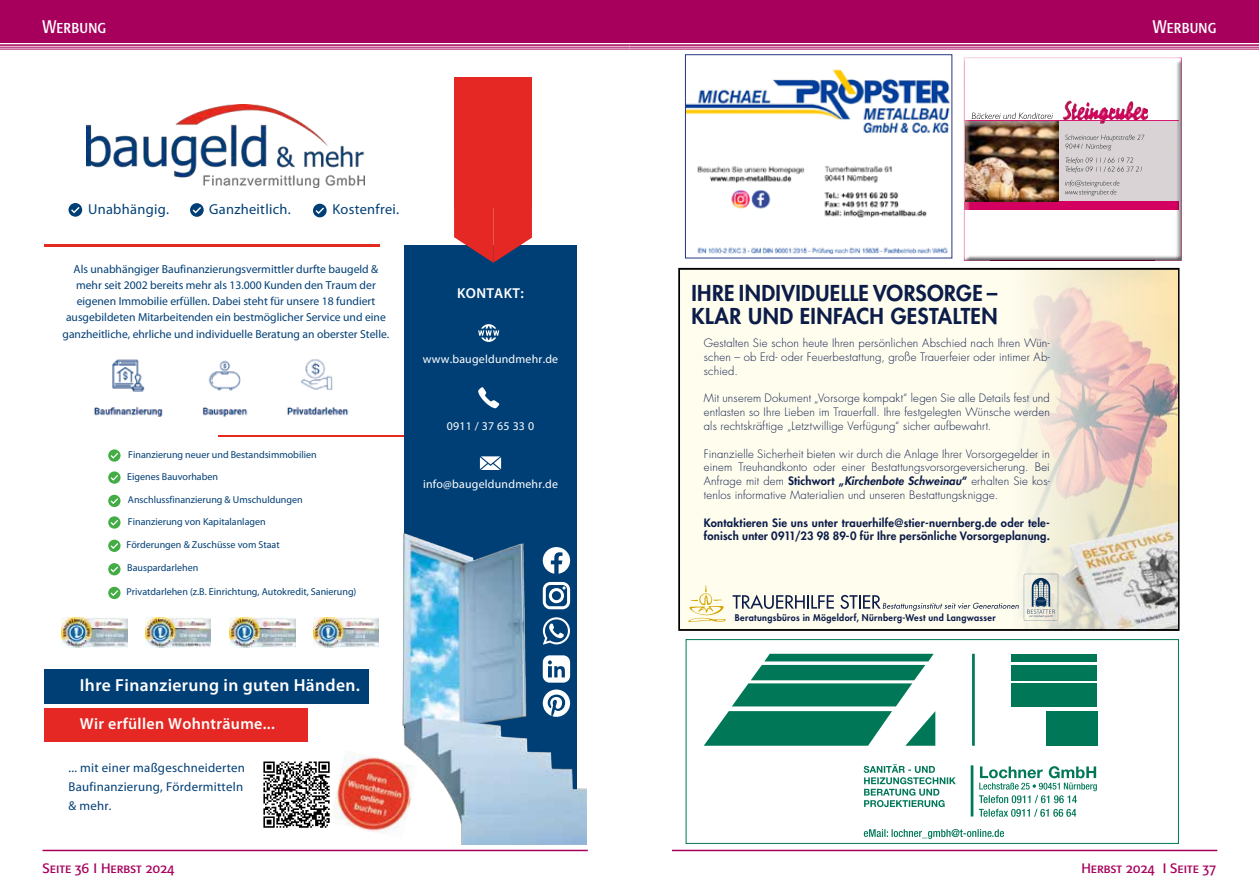
<style>
.page{position:relative;width:1259px;height:893px;background:#fff}
.page>*{position:absolute;margin:0;border:0;box-sizing:border-box;transform-origin:0 0}
.t1{font:800 21.3px/23px "Futura Std";letter-spacing:.02em;color:#0c1c49}
.t2{font:18px "Formata Condensed SC";letter-spacing:.01em;color:#fff}
.t3{font:600 17.55px "Myriad Pro";letter-spacing:.02em;color:#fff}
.t4{font:600 15.9px "Myriad Pro";letter-spacing:.02em;color:#fdfdfd}
.t5{font:14.4px "Myriad Pro";letter-spacing:.02em;color:#003f76}
.t6{font:600 14.4px "Myriad Pro";letter-spacing:.02em;color:#fff}
.t7{font:13.5px "Formata Regular SC";color:#a7005c}
.t8{font:12.75px/18.9px "Myriad Pro";letter-spacing:.02em;color:#003f76}
.t9{font:11.85px "Myriad Pro";letter-spacing:.02em;color:#fff}
.t10{font:11.55px/16.2px "Myriad Pro";color:#003f76;text-align:center}
.t11{font:300 11.25px/13.8px "Futura Std";letter-spacing:.015em;color:#0c1c49;text-align:justify}
.t12{font:800 11.25px/13.8px "Futura Std";letter-spacing:.02em;color:#0c1c49}
.t13{font:10.05px/21.8px "Myriad Pro";color:#003f76}
.t14{font:800 9px "Futura Std";letter-spacing:.035em;color:#0c1c49}
.s1{font-weight:800}
.s2{font-weight:800;font-style:italic}
</style>
<div class="page">
<div style="left:0;top:0;width:629px;height:43px;background:#a7005c"></div>
<div style="left:629px;top:0;width:630px;height:43px;background:#a7005c"></div>
<hr style="left:0;top:44px;width:629px;height:2px;background:#a7005c">
<hr style="left:629px;top:44px;width:630px;height:2px;background:#a7005c">
<hr style="left:0;top:47px;width:629px;height:1px;background:#a7005c">
<hr style="left:629px;top:47px;width:630px;height:1px;background:#a7005c">
<hr style="left:0;top:49px;width:629px;height:1px;background:#a7005c">
<hr style="left:629px;top:49px;width:630px;height:1px;background:#a7005c">
<hr style="left:43px;top:850px;width:545px;height:1px;background:#a7005c">
<hr style="left:672px;top:850px;width:545px;height:1px;background:#a7005c">
<div style="left:404px;top:245px;width:173px;height:599px;background:#003f76"></div>
<div style="left:454px;top:77px;width:78px;height:131px;background:#e52823"></div>
<svg style="left:454px;top:208px;width:78px;height:55px"></svg>
<hr style="left:218px;top:435px;width:186px;height:2px;background:#e52b1f">
<img style="left:333px;top:752px;width:32px;height:78px">
<img style="left:365px;top:533px;width:221px;height:311px">
<svg style="left:543px;top:547px;width:27px;height:27px"></svg>
<svg style="left:543px;top:582px;width:27px;height:27px"></svg>
<svg style="left:543px;top:655px;width:27px;height:28px"></svg>
<svg style="left:543px;top:689px;width:27px;height:28px"></svg>
<svg style="left:543px;top:617px;width:27px;height:28px"></svg>
<img style="left:87px;top:104px;width:278px;height:83px">
<div style="left:44px;top:669px;width:324px;height:34px;background:#003f76"></div>
<svg style="left:263px;top:761px;width:67px;height:67px"></svg>
<svg style="left:69px;top:203px;width:13px;height:14px"></svg>
<svg style="left:190px;top:203px;width:14px;height:14px"></svg>
<svg style="left:313px;top:204px;width:14px;height:13px"></svg>
<div style="left:44px;top:708px;width:264px;height:34px;background:#e52823"></div>
<img style="left:94px;top:359px;width:69px;height:58px">
<img style="left:202px;top:360px;width:46px;height:57px">
<img style="left:286px;top:359px;width:63px;height:57px">
<hr style="left:44px;top:244px;width:335px;height:2px;background:#e52b1f">
<svg style="left:108px;top:449px;width:12px;height:13px"></svg>
<svg style="left:108px;top:471px;width:12px;height:13px"></svg>
<svg style="left:108px;top:495px;width:12px;height:12px"></svg>
<svg style="left:108px;top:516px;width:12px;height:13px"></svg>
<svg style="left:108px;top:540px;width:12px;height:12px"></svg>
<svg style="left:108px;top:563px;width:12px;height:12px"></svg>
<svg style="left:108px;top:587px;width:12px;height:12px"></svg>
<img style="left:61px;top:617px;width:66px;height:30px">
<img style="left:145px;top:617px;width:66px;height:30px">
<img style="left:230px;top:617px;width:65px;height:30px">
<img style="left:313px;top:617px;width:66px;height:30px">
<svg style="left:478px;top:387px;width:21px;height:21px"></svg>
<svg style="left:480px;top:456px;width:21px;height:14px"></svg>
<svg style="left:478px;top:324px;width:21px;height:18px"></svg>
<svg style="left:1077px;top:57px;width:105px;height:204px"></svg>
<img style="left:1015px;top:101px;width:62px;height:19px">
<img style="left:991px;top:211px;width:163px;height:49px">
<img style="left:964px;top:210px;width:215px;height:1px">
<img style="left:1081px;top:117px;width:19px;height:3px">
<img style="left:991px;top:120px;width:163px;height:90px">
<svg style="left:1065px;top:135px;width:79px;height:15px"></svg>
<svg style="left:1065px;top:158px;width:76px;height:15px"></svg>
<svg style="left:1065px;top:180px;width:54px;height:16px"></svg>
<svg style="left:991px;top:113px;width:62px;height:6px"></svg>
<img style="left:1062px;top:100px;width:9px;height:20px">
<img style="left:1098px;top:101px;width:33px;height:16px">
<svg style="left:1086px;top:102px;width:3px;height:5px"></svg>
<svg style="left:1100px;top:117px;width:34px;height:7px"></svg>
<img style="left:964px;top:57px;width:217px;height:30px">
<img style="left:964px;top:86px;width:27px;height:175px">
<img style="left:1154px;top:86px;width:27px;height:175px">
<img style="left:990px;top:260px;width:164px;height:1px">
<img style="left:965px;top:121px;width:93px;height:81px">
<img style="left:697px;top:228px;width:256px;height:25px">
<img style="left:687px;top:69px;width:263px;height:65px">
<img style="left:697px;top:166px;width:230px;height:52px">
<div style="left:685px;top:54px;width:267px;height:204px;border:1px solid #283583"></div>
<div style="left:686px;top:639px;width:492px;height:205px;border:1px solid #007858"></div>
<svg style="left:704px;top:654px;width:231px;height:92px"></svg>
<div style="left:1011px;top:654px;width:86px;height:7px;background:#007858"></div>
<div style="left:1011px;top:665px;width:86px;height:15px;background:#007858"></div>
<div style="left:1011px;top:683px;width:86px;height:23px;background:#007858"></div>
<div style="left:1045px;top:711px;width:52px;height:35px;background:#007858"></div>
<hr style="left:972px;top:654px;width:2px;height:92px;background:#007858">
<hr style="left:970px;top:765px;width:3px;height:51px;background:#007858">
<svg style="left:863px;top:764px;width:93px;height:43px"></svg>
<svg style="left:979px;top:809px;width:97px;height:8px"></svg>
<svg style="left:979px;top:766px;width:118px;height:37px"></svg>
<svg style="left:864px;top:829px;width:140px;height:10px"></svg>
<svg style="left:681px;top:271px;width:495px;height:357px;background:#f6f0e1"></svg>
<div style="left:678px;top:268px;width:501px;height:363px;border:2px solid #000"></div>
<h2 class="t2" style="left:43px;top:16px;width:65px">Werbung</h2>
<h2 class="t2" style="left:1152px;top:16px;width:65px">Werbung</h2>
<p class="t5" style="left:88px;top:201px;width:82px">Unabhängig.</p>
<p class="t5" style="left:209px;top:201px;width:83px">Ganzheitlich.</p>
<p class="t5" style="left:332px;top:201px;width:68px">Kostenfrei.</p>
<p class="t10" style="left:63px;top:260px;width:328px">Als unabhängiger Baufinanzierungsvermittler durfte baugeld &amp; mehr seit 2002 bereits mehr als 13.000 Kunden den Traum der eigenen Immobilie erfüllen. Dabei steht für unsere 18 fundiert ausgebildeten Mitarbeitenden ein bestmöglicher Service und eine ganzheitliche, ehrliche und individuelle Beratung an oberster Stelle.</p>
<p class="t13" style="left:128px;top:443px;width:190px">Finanzierung neuer und Bestandsimmobilien</p>
<p class="t13" style="left:127px;top:465px;width:92px">Eigenes Bauvorhaben</p>
<p class="t13" style="left:128px;top:489px;width:176px">Anschlussfinanzierung &amp; Umschuldungen<br>Finanzierung von Kapitalanlagen</p>
<p class="t13" style="left:126px;top:534px;width:155px">Förderungen &amp; Zuschüsse vom Staat</p>
<p class="t13" style="left:127px;top:557px;width:73px">Bauspardarlehen</p>
<p class="t13" style="left:127px;top:581px;width:231px">Privatdarlehen (z.B. Einrichtung, Autokredit, Sanierung)</p>
<p class="t6" style="left:457px;top:284px;width:68px">KONTAKT:</p>
<p class="t9" style="left:423px;top:352px;width:137px">www.baugeldundmehr.de</p>
<p class="t9" style="left:447px;top:419px;width:89px">0911 / 37 65 33 0</p>
<p class="t9" style="left:423px;top:477px;width:137px">info@baugeldundmehr.de</p>
<h3 class="t3" style="left:80px;top:674px;width:281px">Ihre Finanzierung in guten Händen.</h3>
<h3 class="t4" style="left:80px;top:714px;width:196px">Wir erfüllen Wohnträume...</h3>
<p class="t8" style="left:69px;top:758px;width:178px">... mit einer maßgeschneiderten<br>Baufinanzierung, Fördermitteln &amp; mehr.</p>
<h1 class="t1" style="left:691px;top:282px;width:308px">IHRE INDIVIDUELLE VORSORGE –<br>KLAR UND EINFACH GESTALTEN</h1>
<p class="t11" style="left:704px;top:336px;width:347px">Gestalten Sie schon heute Ihren persönlichen Abschied nach Ihren Wün&shy;schen – ob Erd- oder Feuerbestattung, große Trauerfeier oder intimer Ab&shy;schied.</p>
<p class="t11" style="left:704px;top:392px;width:347px">Mit unserem Dokument „Vorsorge kompakt“ legen Sie alle Details fest und entlasten so Ihre Lieben im Trauerfall. Ihre festgelegten Wünsche werden als rechtskräftige „Letztwillige Verfügung“ sicher aufbewahrt.</p>
<p class="t11" style="left:704px;top:447px;width:347px">Finanzielle Sicherheit bieten wir durch die Anlage Ihrer Vorsorgegelder in einem Treuhandkonto oder einer Bestattungsvorsorgeversicherung. Bei Anfrage mit dem <span class="s1">Stichwort „</span><span class="s2">Kirchenbote Schweinau</span><span class="s1">“</span> erhalten Sie kos&shy;tenlos informative Materialien und unseren Bestattungsknigge.</p>
<p class="t12" style="left:704px;top:515px;width:347px">Kontaktieren Sie uns unter trauerhilfe@stier-nuernberg.de oder tele&shy;fonisch unter 0911/23 98 89-0 für Ihre persönliche Vorsorgeplanung.</p>
<p class="t14" style="left:735px;top:612px;width:262px">Beratungsbüros in Mögeldorf, Nürnberg-West und Langwasser</p>
<p class="t7" style="left:43px;top:860px;width:133px">Seite 36 I Herbst 2024</p>
<p class="t7" style="left:1081px;top:860px;width:137px">Herbst 2024 I Seite 37</p>
</div>
